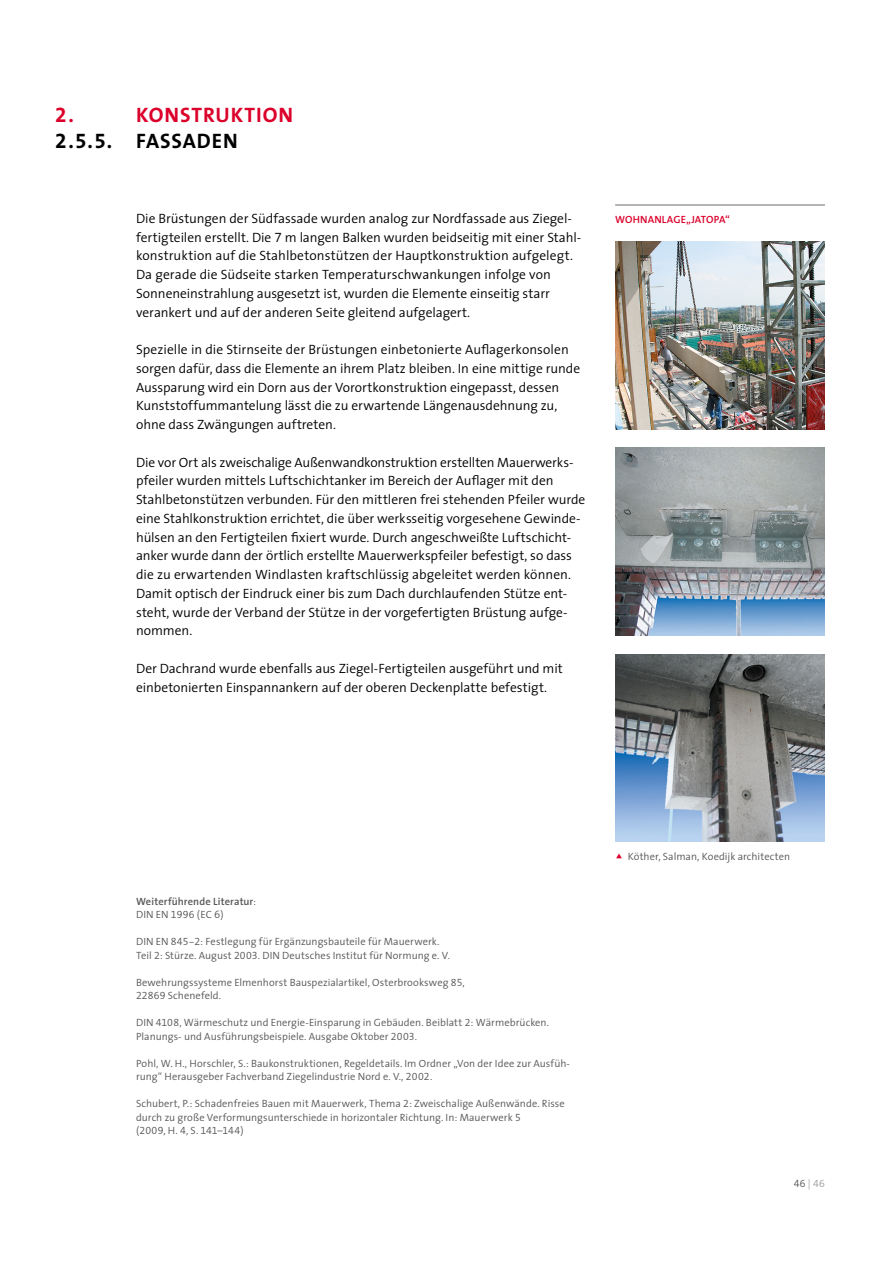
<style>
.page{position:relative;width:893px;height:1263px;background:#fff}
.page>*{position:absolute;margin:0;border:0;box-sizing:border-box;transform-origin:0 0}
.Headline{font:700 21px "The Sans";letter-spacing:.045em;color:#000}
.Headline-2{font:700 21px "The Sans";letter-spacing:.045em;color:#db012a}
.Headline-3{font:21px "The Sans Bold Expert";color:#db012a}
.Text{font:300 13.5px/18.8px "The Sans";letter-spacing:-.005em;color:#000}
.Marginalie{font:300 10.5px/13.5px "The Sans";letter-spacing:.005em;color:#565656}
.Marginalie-2{font:10.5px "The Sans Semi Light Expert";letter-spacing:.03em;color:#565656}
.Marginalie-3{font:600 10.5px "The Sans";letter-spacing:.01em;color:#565656}
.Marginalie-4{font:600 10.5px "The Sans";letter-spacing:.015em;color:#db012a}
.s1{font-family:"The Sans Bold Expert";font-weight:400}
.s2{font-family:"The Sans Semi Light Expert";font-weight:400}
.s3{font-weight:300}
.s4{font-family:"The Sans";font-weight:300}
.s5{font-family:"The Sans";font-weight:300;color:#9c9d9d}
.s6{color:#9c9d9d}
</style>
<div class="page">
<hr style="left:615px;top:204px;width:210px;height:2px;background:#9c9d9d">
<img style="left:615px;top:242px;width:210px;height:187px">
<img style="left:615px;top:448px;width:210px;height:187px">
<img style="left:615px;top:654px;width:210px;height:187px">
<p class="Headline-3" style="left:55px;top:98px;width:20px">2.</p>
<p class="Headline-2" style="left:136px;top:98px;width:159px">KONSTRUKTION</p>
<p class="Headline" style="left:55px;top:123px;width:184px"><span class="s1">2.5.5.</span> FASSADEN</p>
<p class="Text" style="left:136px;top:208px;width:437px">Die Brüstungen der Südfassade wurden analog zur Nordfassade aus Ziegel-</p>
<p class="Text" style="left:136px;top:227px;width:447px">fertigteilen erstellt. Die <span class="s2">7</span> m langen Balken wurden beidseitig mit einer Stahl&shy;konstruktion auf die Stahlbetonstützen der Hauptkonstruktion aufgelegt.<br>Da gerade die Südseite starken Temperaturschwankungen infolge von Sonneneinstrahlung ausgesetzt ist, wurden die Elemente einseitig starr verankert und auf der anderen Seite gleitend aufgelagert.</p>
<p class="Text" style="left:136px;top:340px;width:446px">Spezielle in die Stirnseite der Brüstungen einbetonierte Auflagerkonsolen sorgen dafür, dass die Elemente an ihrem Platz bleiben. In eine mittige runde Aussparung wird ein Dorn aus der Vorortkonstruktion eingepasst, dessen Kunststoffummantelung lässt die zu erwartende Längenausdehnung zu, ohne dass Zwängungen auftreten.</p>
<p class="Text" style="left:136px;top:452px;width:451px">Die vor Ort als zweischalige Außenwandkonstruktion erstellten Mauerwerks&shy;pfeiler wurden mittels Luftschichtanker im Bereich der Auflager mit den Stahlbetonstützen verbunden. Für den mittleren frei stehenden Pfeiler wurde eine Stahlkonstruktion errichtet, die über werksseitig vorgesehene Gewinde&shy;hülsen an den Fertigteilen fixiert wurde. Durch angeschweißte Luftschicht&shy;anker wurde dann der örtlich erstellte Mauerwerkspfeiler befestigt, so dass die zu erwartenden Windlasten kraftschlüssig abgeleitet werden können.<br>Damit optisch der Eindruck einer bis zum Dach durchlaufenden Stütze ent&shy;steht, wurde der Verband der Stütze in der vorgefertigten Brüstung aufge&shy;nommen.</p>
<p class="Text" style="left:136px;top:658px;width:428px">Der Dachrand wurde ebenfalls aus Ziegel-Fertigteilen ausgeführt und mit einbetonierten Einspannankern auf der oberen Deckenplatte befestigt.</p>
<p class="Marginalie-4" style="left:615px;top:210px;width:116px">WOHNANLAGE„JATOPA“</p>
<p class="Marginalie-3" style="left:136px;top:892px;width:121px">Weiterführende Literatur<span class="s3">:</span></p>
<p class="Marginalie" style="left:136px;top:907px;width:89px">DIN EN <span class="s2">1996</span> (EC 6)</p>
<p class="Marginalie" style="left:136px;top:934px;width:305px">DIN EN <span class="s2">845-2</span>: Festlegung für Ergänzungsbauteile für Mauerwerk.</p>
<p class="Marginalie" style="left:136px;top:948px;width:315px">Teil <span class="s2">2</span>: Stürze. August <span class="s2">2003</span>. DIN Deutsches Institut für Normung e. V.</p>
<p class="Marginalie" style="left:136px;top:975px;width:330px">Bewehrungssysteme Elmenhorst Bauspezialartikel, Osterbrooksweg <span class="s2">85</span>,</p>
<p class="Marginalie" style="left:136px;top:988px;width:87px"><span class="s2">22869</span> Schenefeld.</p>
<p class="Marginalie" style="left:136px;top:1015px;width:414px">DIN <span class="s2">4108</span>, Wärmeschutz und Energie-Einsparung in Gebäuden. Beiblatt <span class="s2">2</span>: Wärmebrücken.</p>
<p class="Marginalie" style="left:136px;top:1029px;width:282px">Planungs- und Ausführungsbeispiele. Ausgabe Oktober <span class="s2">2003</span>.</p>
<p class="Marginalie" style="left:136px;top:1056px;width:435px">Pohl, W. H., Horschler, S.: Baukonstruktionen, Regeldetails. Im Ordner „Von der Idee zur Ausfüh&shy;rung“ Herausgeber Fachverband Ziegelindustrie Nord e. V., <span class="s2">2002</span>.</p>
<p class="Marginalie" style="left:136px;top:1096px;width:430px">Schubert, P.: Schadenfreies Bauen mit Mauerwerk, Thema <span class="s2">2</span>: Zweischalige Außenwände. Risse durch zu große Verformungsunterschiede in horizontaler Richtung. In: Mauerwerk <span class="s2">5</span></p>
<p class="Marginalie-2" style="left:136px;top:1122px;width:109px"><span class="s4">(</span>2009<span class="s4">, H.</span> 4<span class="s4">, S.</span> 141<span class="s4">–</span>144<span class="s4">)</span></p>
<p class="Marginalie" style="left:628px;top:850px;width:164px">Köther, Salman, Koedijk architecten</p>
<p class="Marginalie-2" style="left:794px;top:1174px;width:33px">46<span class="s5">|</span><span class="s6">46</span></p>
</div>
